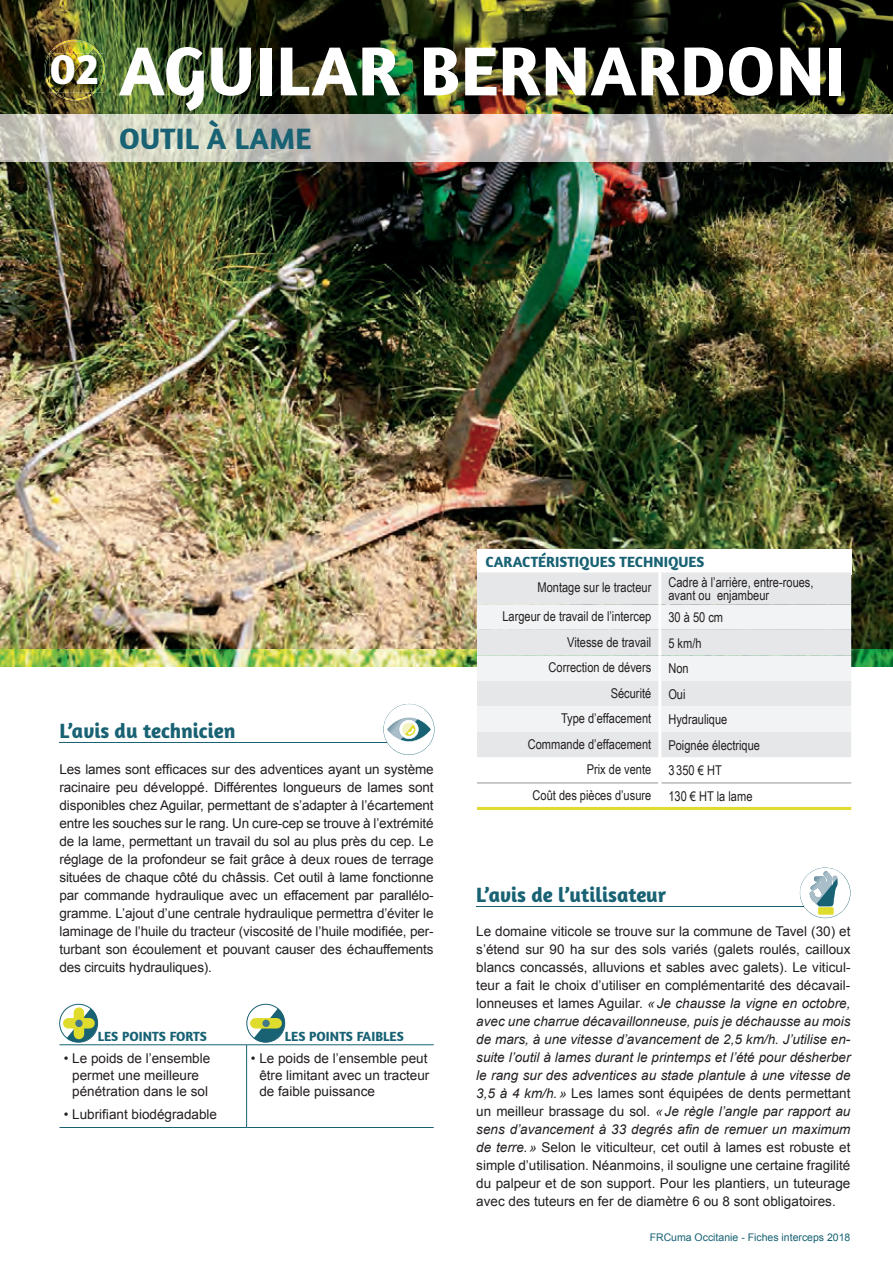
<style>
.page{position:relative;width:893px;height:1263px;background:#fff}
.page>*{position:absolute;margin:0;border:0;box-sizing:border-box;transform-origin:0 0}
.t1{font:700 70.5px "Amaranth";letter-spacing:.01em;color:#fff}
.t2{font:700 45px "Amaranth";color:#fff}
.t3{font:700 30px "Amaranth";letter-spacing:.01em;color:#186274}
.t4{font:700 21px "Amaranth";color:#186274}
.t5{font:700 15px "Amaranth";color:#186274}
.t6{font:13.5px/18px "Arial";color:#231f20;text-align:justify}
.t7{font:13.5px/13.5px "Arial Narrow";color:#231f20}
.t8{font:700 13.5px "Amaranth";letter-spacing:.01em;color:#186274}
.t9{font:10.5px "Arial";color:#186274}
.s1{font-style:italic}
</style>
<div class="page">
<img style="left:0;top:162px;width:893px;height:487px">
<img style="left:0;top:0;width:893px;height:162px">
<img style="left:0;top:649px;width:893px;height:17px">
<hr style="left:59px;top:742px;width:328px;height:1px;background:#186274">
<svg style="left:383px;top:704px;width:51px;height:51px"></svg>
<hr style="left:476px;top:906px;width:328px;height:1px;background:#186274">
<svg style="left:799px;top:867px;width:51px;height:51px"></svg>
<img style="left:44px;top:40px;width:56px;height:61px">
<img style="left:45px;top:42px;width:48px;height:16px">
<img style="left:44px;top:58px;width:6px;height:29px">
<img style="left:89px;top:54px;width:4px;height:38px">
<img style="left:93px;top:54px;width:12px;height:38px">
<img style="left:50px;top:54px;width:39px;height:38px">
<svg style="left:50px;top:85px;width:8px;height:9px"></svg>
<div style="left:477px;top:549px;width:374px;height:25px;background:#fff"></div>
<div style="left:477px;top:572px;width:374px;height:185px;background:#e6e7e9"></div>
<svg style="left:477px;top:604px;width:374px;height:128px;fill:#f2f3f4"></svg>
<svg style="left:477px;top:782px;width:374px;height:1px"></svg>
<hr style="left:658px;top:572px;width:3px;height:32px;background:#fff">
<hr style="left:658px;top:604px;width:3px;height:26px;background:#fff">
<hr style="left:658px;top:630px;width:3px;height:25px;background:#fff">
<hr style="left:658px;top:655px;width:3px;height:26px;background:#fff">
<hr style="left:658px;top:681px;width:3px;height:25px;background:#fff">
<hr style="left:658px;top:706px;width:3px;height:26px;background:#fff">
<hr style="left:658px;top:732px;width:3px;height:25px;background:#fff">
<hr style="left:477px;top:807px;width:183px;height:3px;background:#e0dc2e">
<hr style="left:660px;top:807px;width:191px;height:3px;background:#e0dc2e">
<hr style="left:477px;top:783px;width:181px;height:1px;background:#939598">
<hr style="left:661px;top:783px;width:190px;height:1px;background:#939598">
<hr style="left:658px;top:757px;width:3px;height:26px;background:#fff">
<hr style="left:59px;top:1044px;width:188px;height:1px;background:#186274">
<hr style="left:247px;top:1044px;width:187px;height:1px;background:#186274">
<hr style="left:246px;top:1045px;width:1px;height:82px;background:#186274">
<hr style="left:59px;top:1127px;width:188px;height:1px;background:#186274">
<hr style="left:247px;top:1127px;width:187px;height:1px;background:#186274">
<svg style="left:59px;top:1003px;width:41px;height:42px"></svg>
<div style="left:59px;top:1004px;width:39px;height:38px;border:1px solid #186274;border-radius:50%"></div>
<div style="left:68px;top:1018px;width:22px;height:10px;background:#e0dc2e"></div>
<div style="left:74px;top:1012px;width:10px;height:22px;background:#e0dc2e"></div>
<div style="left:75px;top:1019px;width:8px;height:8px;background:#457889;border-radius:50%"></div>
<svg style="left:245px;top:1003px;width:42px;height:42px"></svg>
<div style="left:247px;top:1004px;width:38px;height:38px;border:1px solid #186274;border-radius:50%"></div>
<div style="left:255px;top:1018px;width:22px;height:10px;background:#e0dc2e"></div>
<div style="left:262px;top:1019px;width:8px;height:8px;background:#457889;border-radius:50%"></div>
<h2 class="t2" style="left:50px;top:40px;width:51px">02</h2>
<h1 class="t1" style="left:119px;top:27px;width:728px">AGUILAR BERNARDONI</h1>
<h3 class="t3" style="left:119px;top:120px;width:194px">OUTIL À LAME</h3>
<h3 class="t4" style="left:59px;top:717px;width:177px">L’avis du technicien</h3>
<p class="t6" style="left:59px;top:760px;width:376px">Les lames sont efficaces sur des adventices ayant un système racinaire peu développé. Différentes longueurs de lames sont disponibles chez Aguilar, permettant de s’adapter à l’écartement entre les souches sur le rang. Un cure-cep se trouve à l’extrémité de la lame, permettant un travail du sol au plus près du cep. Le réglage de la profondeur se fait grâce à deux roues de terrage situées de chaque côté du châssis. Cet outil à lame fonctionne par commande hydraulique avec un effacement par parallélo&shy;gramme. L’ajout d’une centrale hydraulique permettra d’éviter le laminage de l’huile du tracteur (viscosité de l’huile modifiée, per&shy;turbant son écoulement et pouvant causer des échauffements des circuits hydrauliques).</p>
<p class="t8" style="left:98px;top:1028px;width:111px">LES POINTS FORTS</p>
<p class="t8" style="left:285px;top:1028px;width:121px">LES POINTS FAIBLES</p>
<p class="t6" style="left:64px;top:1050px;width:148px;line-height:16.5px;text-align:center">• Le poids de l’ensemble permet une meilleure pénétration dans le sol</p>
<p class="t6" style="left:64px;top:1105px;width:155px">• Lubrifiant biodégradable</p>
<p class="t6" style="left:259px;top:1050px;width:172px;line-height:16.5px;text-align:left;text-indent:-8px">• Le poids de l’ensemble peut être limitant avec un tracteur de faible puissance</p>
<p class="t5" style="left:485px;top:552px;width:220px">CARACTÉRISTIQUES TECHNIQUES</p>
<p class="t7" style="left:537px;top:580px;width:115px">Montage sur le tracteur</p>
<p class="t7" style="left:668px;top:574px;width:147px">Cadre à l’arrière, entre-roues, avant ou enjambeur</p>
<p class="t7" style="left:502px;top:609px;width:150px">Largeur de travail de l’intercep</p>
<p class="t7" style="left:668px;top:610px;width:56px">30 à 50 cm</p>
<p class="t7" style="left:567px;top:635px;width:86px">Vitesse de travail</p>
<p class="t7" style="left:668px;top:635px;width:35px">5 km/h</p>
<p class="t7" style="left:548px;top:660px;width:104px">Correction de dévers</p>
<p class="t7" style="left:668px;top:661px;width:22px">Non</p>
<p class="t7" style="left:611px;top:686px;width:42px">Sécurité</p>
<p class="t7" style="left:668px;top:686px;width:19px">Oui</p>
<p class="t7" style="left:561px;top:711px;width:92px">Type d’effacement</p>
<p class="t7" style="left:668px;top:712px;width:61px">Hydraulique</p>
<p class="t7" style="left:528px;top:737px;width:125px">Commande d’effacement</p>
<p class="t7" style="left:668px;top:737px;width:93px">Poignée électrique</p>
<p class="t7" style="left:587px;top:762px;width:66px">Prix de vente</p>
<p class="t7" style="left:668px;top:763px;width:55px">3 350 € HT</p>
<p class="t7" style="left:532px;top:788px;width:120px">Coût des pièces d’usure</p>
<p class="t7" style="left:668px;top:788px;width:86px">130 € HT la lame</p>
<h3 class="t4" style="left:476px;top:881px;width:192px">L’avis de l’utilisateur</h3>
<p class="t6" style="left:476px;top:922px;width:376px">Le domaine viticole se trouve sur la commune de Tavel (30) et s’étend sur 90 ha sur des sols variés (galets roulés, cailloux blancs concassés, alluvions et sables avec galets). Le viticul&shy;teur a fait le choix d’utiliser en complémentarité des décavail&shy;lonneuses et lames Aguilar. <span class="s1">« Je chausse la vigne en octobre, avec une charrue décavaillonneuse, puis je déchausse au mois de mars, à une vitesse d’avancement de 2,5 km/h. J’utilise en&shy;suite l’outil à lames durant le printemps et l’été pour désherber le rang sur des adventices au stade plantule à une vitesse de 3,5 à 4 km/h. »</span> Les lames sont équipées de dents permettant un meilleur brassage du sol. <span class="s1">« Je règle l’angle par rapport au sens d’avancement à 33 degrés afin de remuer un maximum de terre. »</span> Selon le viticulteur, cet outil à lames est robuste et simple d’utilisation. Néanmoins, il souligne une certaine fragilité du palpeur et de son support. Pour les plantiers, un tuteurage avec des tuteurs en fer de diamètre 6 ou 8 sont obligatoires.</p>
<p class="t9" style="left:650px;top:1230px;width:202px">FRCuma Occitanie - Fiches interceps 2018</p>
</div>
